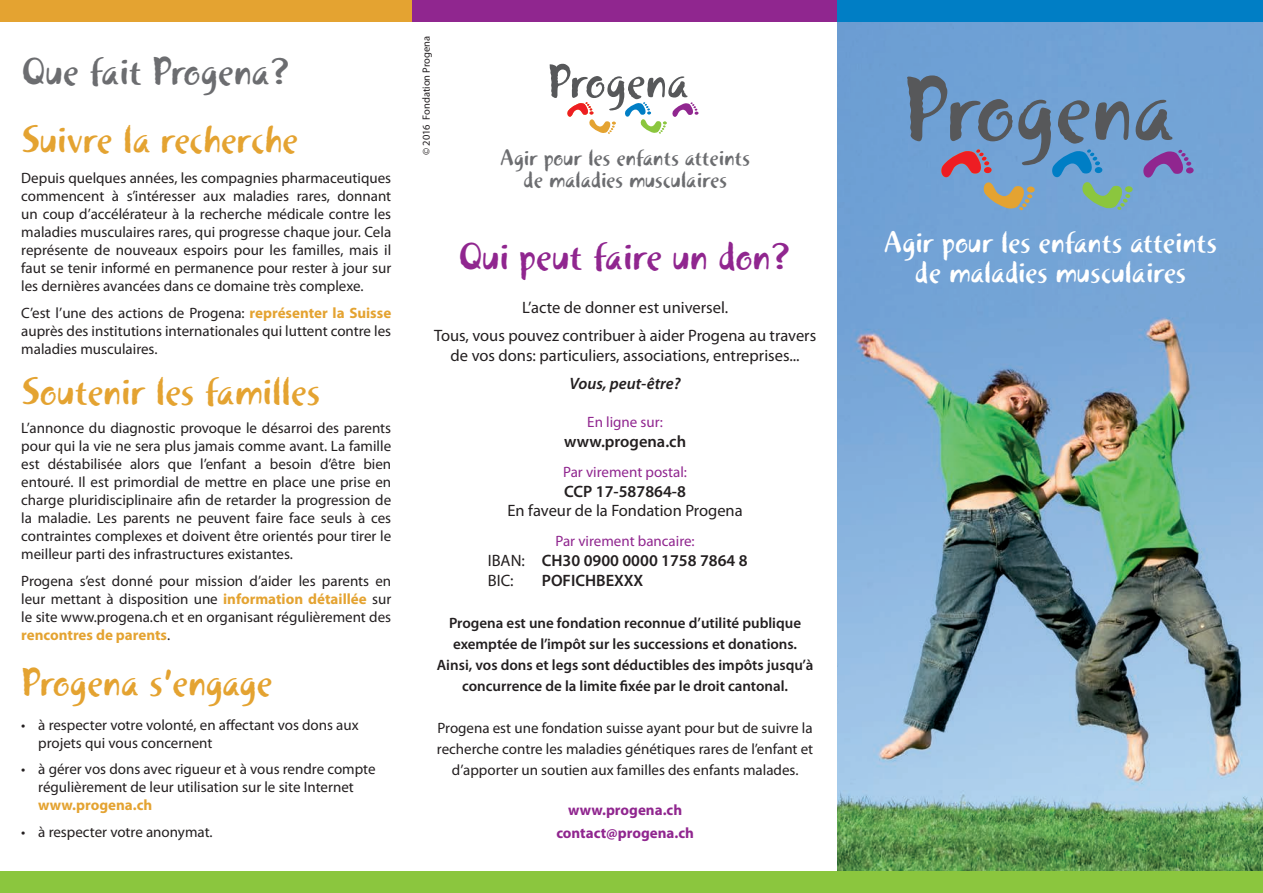
<style>
.page{position:relative;width:1263px;height:893px;background:#fff}
.page>*{position:absolute;margin:0;border:0;box-sizing:border-box;transform-origin:0 0}
.t1{font:39px "Khaki Std 1";color:#e4a331}
.t2{font:39px "Khaki Std 1";color:#90268f}
.t3{font:39px "Khaki Std 1";color:#6c6d70}
.t4{font:30px/30px "Khaki Std 1";color:#fff;text-align:center}
.t5{font:22.5px/22.5px "Khaki Std 1";color:#6c6d70;text-align:center}
.t6{font:16.5px/28.3px "Myriad Pro";color:#231f20;text-align:center}
.t7{font:600 16.5px/19.8px "Myriad Pro";color:#231f20}
.t8{font:italic 600 16.5px "Myriad Pro";color:#231f20}
.t9{font:15px/18px "Myriad Pro";color:#231f20;text-align:justify}
.t10{font:600 15px/21px "Myriad Pro";color:#231f20;text-align:center}
.t11{font:15px "Myriad Pro";color:#90268f}
.t12{font:700 15px/22.2px "Myriad Pro";color:#90268f;text-align:center}
.t13{font:700 15px "Myriad Pro";color:#e4a331}
.t14{font:10.5px "Myriad Pro";color:#231f20}
.s1{font-weight:700;color:#e4a331}
.s2{font-weight:400}
</style>
<div class="page">
<img style="left:838px;top:21px;width:425px;height:851px">
<div style="left:0;top:0;width:412px;height:21px;background:#e4a331"></div>
<div style="left:412px;top:0;width:426px;height:21px;background:#90268f"></div>
<div style="left:0;top:872px;width:1263px;height:21px;background:#8bc63e"></div>
<div style="left:838px;top:0;width:425px;height:21px;background:#007ec5"></div>
<svg style="left:907px;top:75px;width:284px;height:135px;background:#7193b9"></svg>
<div style="left:1186px;top:167px;width:8px;height:7px;background:#90268f;border-radius:50%"></div>
<svg style="left:549px;top:64px;width:150px;height:70px"></svg>
<h1 class="t3" style="left:21px;top:48px;width:272px">Que fait Progena?</h1>
<h1 class="t1" style="left:21px;top:116px;width:279px">Suivre la recherche</h1>
<p class="t9" style="left:21px;top:169px;width:371px">Depuis quelques années, les compagnies pharmaceutiques commencent à s’intéresser aux maladies rares, donnant un coup d’accélérateur à la recherche médicale contre les maladies musculaires rares, qui progresse chaque jour. Cela représente de nouveaux espoirs pour les familles, mais il faut se tenir informé en permanence pour rester à jour sur les dernières avancées dans ce domaine très complexe.</p>
<p class="t9" style="left:21px;top:303px;width:371px">C’est l’une des actions de Progena: <span class="s1">représenter la Suisse </span>auprès des institutions internationales qui luttent contre les maladies musculaires.</p>
<h1 class="t1" style="left:21px;top:368px;width:300px">Soutenir les familles</h1>
<p class="t9" style="left:21px;top:419px;width:371px">L’annonce du diagnostic provoque le désarroi des parents pour qui la vie ne sera plus jamais comme avant. La famille est déstabilisée alors que l’enfant a besoin d’être bien entouré. Il est primordial de mettre en place une prise en charge pluridisciplinaire afin de retarder la progression de la maladie. Les parents ne peuvent faire face seuls à ces contraintes complexes et doivent être orientés pour tirer le meilleur parti des infrastructures existantes.</p>
<p class="t9" style="left:21px;top:572px;width:371px">Progena s’est donné pour mission d’aider les parents en leur mettant à disposition une <span class="s1">information détaillée</span> sur le site www.progena.ch et en organisant régulièrement des <span class="s1">rencontres de parents</span>.</p>
<h1 class="t1" style="left:21px;top:659px;width:253px">Progena s’engage</h1>
<p class="t9" style="left:38px;top:716px;width:322px;text-indent:-17px">• à respecter votre volonté, en affectant vos dons aux projets qui vous concernent</p>
<p class="t9" style="left:21px;top:760px;width:356px;text-align:center">• à gérer vos dons avec rigueur et à vous rendre compte régulièrement de leur utilisation sur le site Internet</p>
<p class="t13" style="left:38px;top:796px;width:116px">www.progena.ch</p>
<p class="t9" style="left:21px;top:823px;width:193px">• à respecter votre anonymat.</p>
<p class="t14" style="left:420px;top:155px;width:120px;rotate:-90deg">© 2016 Fondation Progena</p>
<h3 class="t5" style="left:500px;top:146px;width:251px">Agir pour les enfants atteints de maladies musculaires</h3>
<h1 class="t2" style="left:458px;top:233px;width:336px">Qui peut faire un don?</h1>
<p class="t6" style="left:434px;top:293px;width:384px">L’acte de donner est universel.<br>Tous, vous pouvez contribuer à aider Progena au travers</p>
<p class="t6" style="left:451px;top:341px;width:350px">de vos dons: particuliers, associations, entreprises...</p>
<p class="t8" style="left:570px;top:373px;width:113px">Vous, peut-être?</p>
<p class="t11" style="left:587px;top:413px;width:77px">En ligne sur:</p>
<p class="t7" style="left:564px;top:431px;width:123px">www.progena.ch</p>
<p class="t11" style="left:563px;top:462px;width:125px">Par virement postal:</p>
<p class="t7" style="left:564px;top:481px;width:123px">CCP 17-587864-8</p>
<p class="t6" style="left:507px;top:496px;width:237px">En faveur de la Fondation Progena</p>
<p class="t11" style="left:555px;top:532px;width:141px">Par virement bancaire:</p>
<p class="t7" style="left:488px;top:550px;width:261px"><span class="s2">IBAN:</span> CH30 0900 0000 1758 7864 8<br><span class="s2">BIC:</span></p>
<p class="t7" style="left:542px;top:570px;width:103px">POFICHBEXXX</p>
<p class="t10" style="left:437px;top:612px;width:378px">Progena est une fondation reconnue d’utilité publique exemptée de l’impôt sur les successions et donations.<br>Ainsi, vos dons et legs sont déductibles des impôts jusqu’à concurrence de la limite fixée par le droit cantonal.</p>
<p class="t9" style="left:437px;top:717px;width:378px;line-height:21px;text-align:center">Progena est une fondation suisse ayant pour but de suivre la recherche contre les maladies génétiques rares de l’enfant et d’apporter un soutien aux familles des enfants malades.</p>
<p class="t12" style="left:556px;top:799px;width:139px">www.progena.ch contact@progena.ch</p>
<h2 class="t4" style="left:884px;top:228px;width:335px">Agir pour les enfants atteints de maladies musculaires</h2>
</div>
